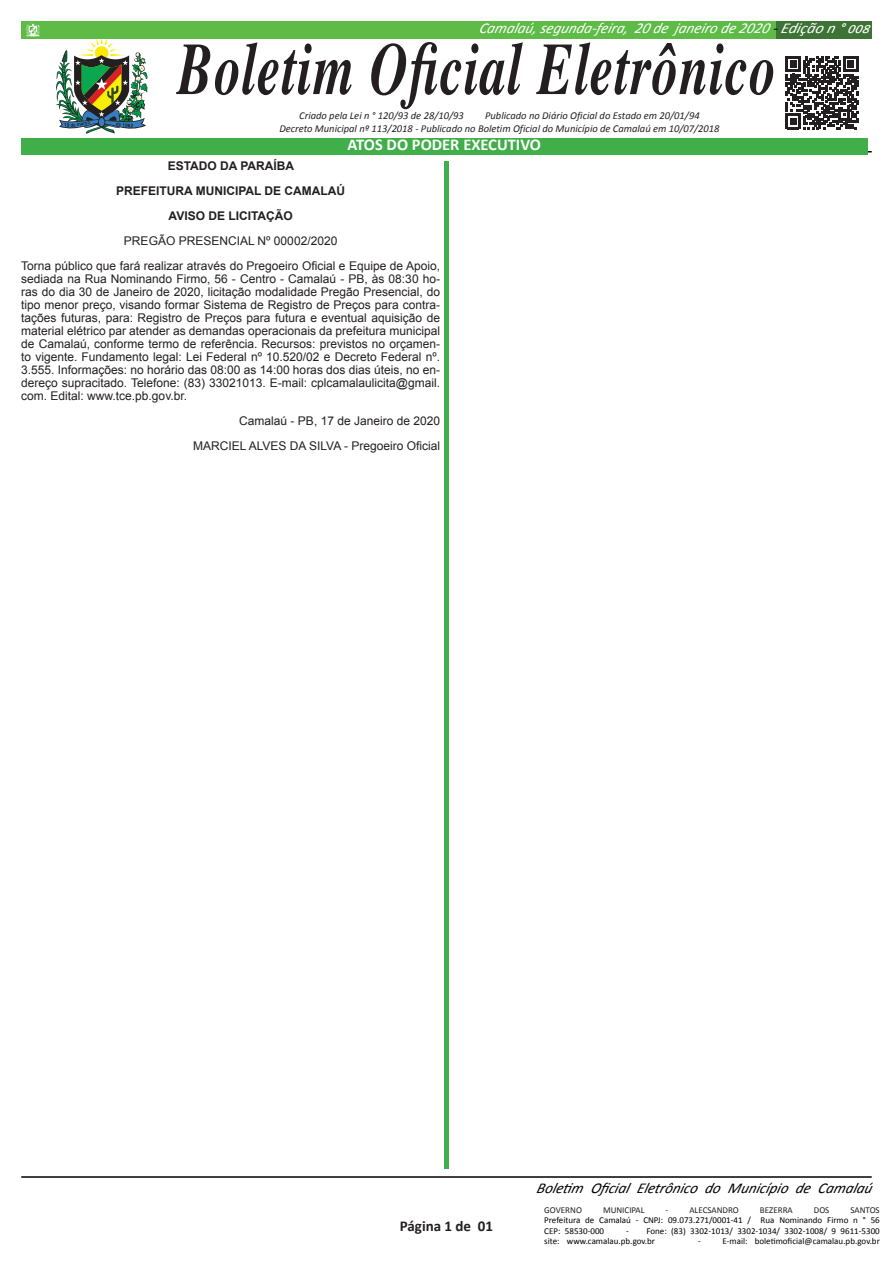
<style>
.page{position:relative;width:893px;height:1263px;background:#fff}
.page>*{position:absolute;margin:0;border:0;box-sizing:border-box;transform-origin:0 0}
.t1{font:italic 700 73.95px "Times";letter-spacing:.02em;color:#231f20;scale:.71 1}
.t2{font:700 16.5px "Calibri";color:#fff}
.t3{font:italic 15px "Calibri";color:#fff}
.t4{font:italic 15px "Calibri";color:#000}
.t5{font:700 15px "Calibri";color:#231f20}
.Normal__Web{font:12px/12.9px "Arial";color:#231f20;text-align:justify}
.Normal__Web-2{font:700 12px "Arial";color:#231f20}
.t6{font:italic 10.5px "Calibri";color:#231f20}
.t7{font:9px/10.5px "Calibri";color:#000}
.t8{font:9px "Calibri";color:#231f20}
.s1{color:#000}
</style>
<div class="page">
<div style="left:736px;top:21px;width:136px;height:17px;background:#3e7336"></div>
<div style="left:21px;top:21px;width:755px;height:17px;background:#5dbb46"></div>
<hr style="left:21px;top:1176px;width:851px;height:2px;background:#000">
<svg style="left:26px;top:23px;width:14px;height:14px"></svg>
<div style="left:444px;top:48px;width:5px;height:1121px;background:#40ae49"></div>
<div style="left:425px;top:40px;width:38px;height:121px;background:#fff"></div>
<hr style="left:21px;top:151px;width:851px;height:1px;background:#000">
<svg style="left:56px;top:40px;width:92px;height:94px"></svg>
<svg style="left:98px;top:117px;width:7px;height:10px"></svg>
<div style="left:99px;top:118px;width:5px;height:8px;background:#377dc1;border-radius:50%"></div>
<div style="left:21px;top:138px;width:846px;height:16px;background:#40ae49"></div>
<svg style="left:786px;top:56px;width:72px;height:73px"></svg>
<p class="t3" style="left:479px;top:17px;width:397px">Camalaú, segunda-feira, 20de janeirode2020<span class="s1">-</span>Ediçãon°008</p>
<p class="t1" style="left:178px;top:0;width:843px">Boletim Oficial Eletrônico</p>
<p class="t6" style="left:299px;top:108px;width:166px">Criado pela Lei n ° 120/93 de 28/10/93</p>
<p class="t6" style="left:485px;top:108px;width:216px">Publicado no Diário Oficial do Estado em 20/01/94</p>
<p class="t6" style="left:279px;top:122px;width:442px">Decreto Municipal nº 113/2018 - Publicado no Boletim Oficial do Município de Camalaú em 10/07/2018</p>
<p class="t2" style="left:348px;top:134px;width:195px">ATOS DO PODER EXECUTIVO</p>
<p class="Normal__Web-2" style="left:168px;top:158px;width:128px">ESTADO DA PARAÍBA</p>
<p class="Normal__Web-2" style="left:116px;top:183px;width:231px">PREFEITURA MUNICIPAL DE CAMALAÚ</p>
<p class="Normal__Web-2" style="left:169px;top:208px;width:126px">AVISO DE LICITAÇÃO</p>
<p class="Normal__Web" style="left:124px;top:235px;width:215px">PREGÃO PRESENCIAL Nº 00002/2020</p>
<p class="Normal__Web" style="left:21px;top:260px;width:420px">Torna público que fará realizar através do Pregoeiro Oficial e Equipe de Apoio, sediada na Rua Nominando Firmo, 56 - Centro - Camalaú - PB, às 08:30 ho&shy;ras do dia 30 de Janeiro de 2020, licitação modalidade Pregão Presencial, do tipo menor preço, visando formar Sistema de Registro de Preços para contra&shy;tações futuras, para: Registro de Preços para futura e eventual aquisição de material elétrico par atender as demandas operacionais da prefeitura municipal de Camalaú, conforme termo de referência. Recursos: previstos no orçamen&shy;to vigente. Fundamento legal: Lei Federal nº 10.520/02 e Decreto Federal nº.<br>3.555. Informações: no horário das 08:00 as 14:00 horas dos dias úteis, no en&shy;dereço supracitado. Telefone: (83) 33021013. E-mail: cplcamalaulicita@gmail. com. Edital: www.tce.pb.gov.br.</p>
<p class="Normal__Web" style="left:239px;top:414px;width:202px">Camalaú - PB, 17 de Janeiro de 2020</p>
<p class="Normal__Web" style="left:193px;top:439px;width:248px">MARCIEL ALVES DA SILVA - Pregoeiro Oficial</p>
<p class="t5" style="left:400px;top:1216px;width:95px">Página 1 de 01</p>
<p class="t4" style="left:536px;top:1178px;width:342px">Boletim Oficial Eletrônico do Município de Camalaú</p>
<p class="t8" style="left:544px;top:1204px;width:39px">GOVERNO</p>
<p class="t8" style="left:603px;top:1204px;width:43px">MUNICIPAL</p>
<p class="t8" style="left:666px;top:1204px;width:75px">- ALECSANDRO</p>
<p class="t8" style="left:760px;top:1204px;width:34px">BEZERRA</p>
<p class="t8" style="left:814px;top:1204px;width:17px">DOS</p>
<p class="t8" style="left:850px;top:1204px;width:31px">SANTOS</p>
<p class="t7" style="left:544px;top:1215px;width:337px">Prefeitura de Camalaú - CNPJ: 09.073.271/0001-41 / Rua Nominando Firmo n ° 56<br>CEP: 58530-000</p>
<p class="t7" style="left:544px;top:1225px;width:337px;text-indent:82px">- Fone: (83) 3302-1013/ 3302-1034/ 3302-1008/ 9 9611-5300 site: www.camalau.pb.gov.br</p>
<p class="t7" style="left:698px;top:1236px;width:183px">- E-mail: boletimoficial@camalau.pb.gov.br</p>
</div>
